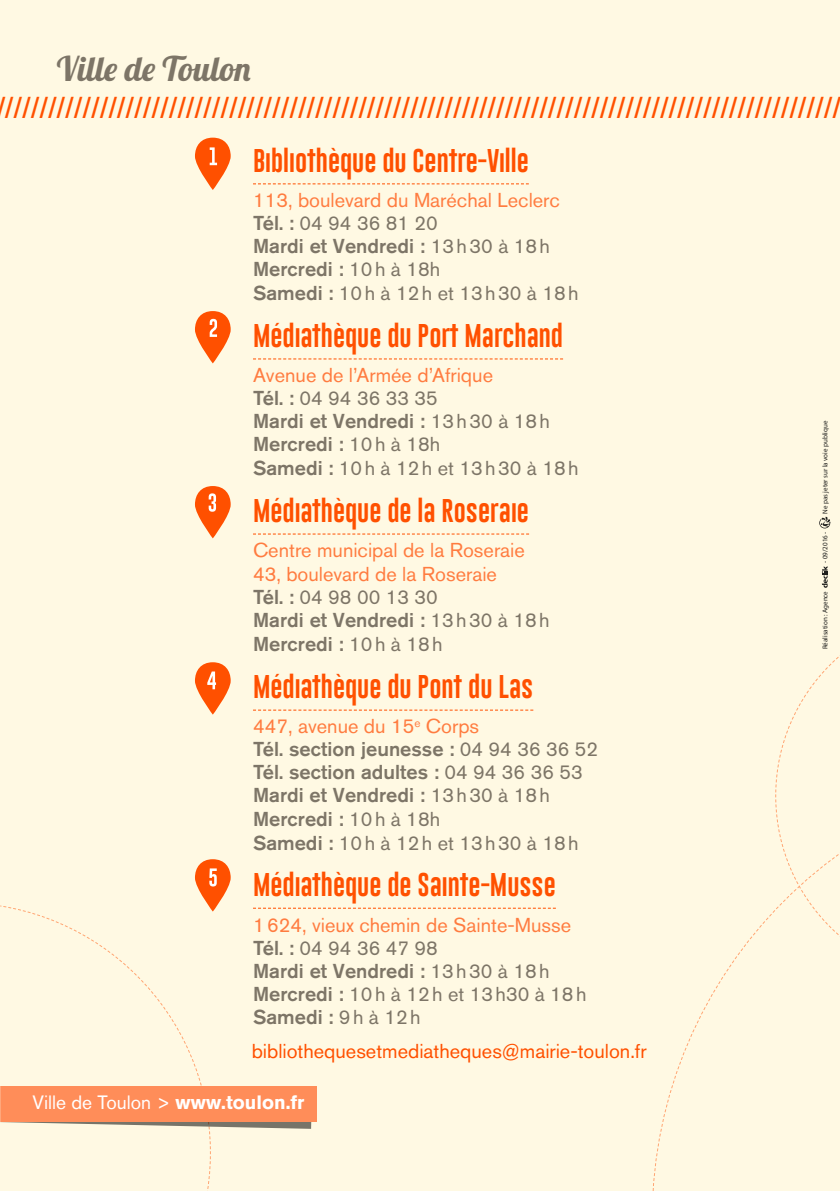
<style>
.page{position:relative;width:840px;height:1191px;background:#fff}
.page>*{position:absolute;margin:0;border:0;box-sizing:border-box;transform-origin:0 0}
.t1{font:34px "Lobster 1.4";color:#7d7567}
.t2{font:condensed 30px "Akzidenz Grotesk BQ";color:#ff5000}
.t3{font:24px "Gobold Lowplus";color:#ff5000}
.t4{font:20px/23.2px "Akzidenz Grotesk BQ";color:#7d7567}
.t5{font:500 20px/23.2px "Akzidenz Grotesk BQ";color:#7d7567}
.t6{font:20px/23.6px "Akzidenz Grotesk BQ";color:#ff7c40}
.t7{font:20px "Akzidenz Grotesk BQ";color:#ff5000}
.t8{font:19.2px "Akzidenz Grotesk BQ";color:#fff}
.t9{font:7px "Myriad Pro";color:#1d1d1b}
.s1{color:#ff7c40}
.s2{font-weight:500}
.s3{font-weight:500;color:#7d7567}
.s4{color:#7d7567}
.s5{font-weight:400;color:#ff7c40}
.s6{font-weight:400}
.s7{font-weight:700}
</style>
<div class="page">
<div style="left:0;top:0;width:839px;height:1191px;background:#fff9e3"></div>
<svg style="left:0;top:905px;width:211px;height:284px"></svg>
<svg style="left:777px;top:657px;width:62px;height:110px"></svg>
<svg style="left:652px;top:767px;width:187px;height:424px"></svg>
<svg style="left:253px;top:183px;width:275px;height:1px"></svg>
<svg style="left:253px;top:358px;width:309px;height:1px"></svg>
<svg style="left:253px;top:533px;width:276px;height:1px"></svg>
<svg style="left:253px;top:709px;width:280px;height:1px"></svg>
<svg style="left:253px;top:907px;width:302px;height:1px"></svg>
<svg style="left:195px;top:662px;width:35px;height:52px"></svg>
<svg style="left:195px;top:486px;width:35px;height:52px"></svg>
<svg style="left:195px;top:311px;width:35px;height:52px"></svg>
<svg style="left:195px;top:138px;width:35px;height:52px"></svg>
<svg style="left:195px;top:859px;width:35px;height:52px"></svg>
<svg style="left:0;top:1121px;width:312px;height:7px"></svg>
<div style="left:0;top:1085px;width:317px;height:36px;background:#ff8d59"></div>
<svg style="left:821px;top:566px;width:6px;height:22px"></svg>
<svg style="left:819px;top:516px;width:11px;height:12px"></svg>
<h1 class="t1" style="left:57px;top:46px;width:195px">Ville de Toulon</h1>
<h2 class="t2" style="left:-4px;top:90px;width:845px">//////////////////////////////////////////////////////////////////////////////////////////////////</h2>
<p class="t3" style="left:253px;top:145px;width:277px">Bibliothèque du Centre-Ville</p>
<p class="t4" style="left:253px;top:188px;width:327px"><span class="s1">113, boulevard du Maréchal Leclerc<br></span><span class="s2">Tél. :</span> 04 94 36 81 20<br><span class="s2">Mardi et Vendredi :</span> 13h30 à 18h<br><span class="s2">Mercredi :</span> 10h à 18h<br><span class="s2">Samedi :</span> 10h à 12h et 13h30 à 18h</p>
<p class="t3" style="left:253px;top:320px;width:311px">Médiathèque du Port Marchand</p>
<p class="t4" style="left:253px;top:363px;width:327px"><span class="s1">Avenue de l’Armée d’Afrique<br></span><span class="s2">Tél. :</span> 04 94 36 33 35<br><span class="s2">Mardi et Vendredi :</span> 13h30 à 18h<br><span class="s2">Mercredi :</span> 10h à 18h<br><span class="s2">Samedi :</span> 10h à 12h et 13h30 à 18h</p>
<p class="t3" style="left:253px;top:495px;width:277px">Médiathèque de la Roseraie</p>
<p class="t6" style="left:253px;top:538px;width:298px">Centre municipal de la Roseraie<br>43, boulevard de la Roseraie<br><span class="s3">Tél. :</span> <span class="s4">04 98 00 13 30<br></span><span class="s3">Mardi et Vendredi :</span> <span class="s4">13h30 à 18h<br></span><span class="s3">Mercredi :</span> <span class="s4">10h à 18h</span></p>
<p class="t3" style="left:253px;top:671px;width:281px">Médiathèque du Pont du Las</p>
<p class="t5" style="left:253px;top:714px;width:346px"><span class="s5">447, avenue du 15</span><sup>e</sup> <span class="s5">Corps<br></span>Tél. section jeunesse : <span class="s6">04 94 36 36 52<br></span>Tél. section adultes : <span class="s6">04 94 36 36 53<br></span>Mardi et Vendredi : <span class="s6">13h30 à 18h<br></span>Mercredi : <span class="s6">10h à 18h<br></span>Samedi : <span class="s6">10h à 12h et 13h30 à 18h</span></p>
<p class="t3" style="left:253px;top:869px;width:304px">Médiathèque de Sainte-Musse</p>
<p class="t4" style="left:253px;top:913px;width:335px"><span class="s1">1624, vieux chemin de Sainte-Musse<br></span><span class="s2">Tél. :</span> 04 94 36 47 98<br><span class="s2">Mardi et Vendredi :</span> 13h30 à 18h<br><span class="s2">Mercredi :</span> 10h à 12h et 13h30 à 18h<br><span class="s2">Samedi :</span> 9h à 12h</p>
<p class="t7" style="left:251px;top:1038px;width:396px">bibliothequesetmediatheques@mairie-toulon.fr</p>
<p class="t8" style="left:33px;top:1090px;width:273px">Ville de Toulon &gt; <span class="s7">www.toulon.fr</span></p>
<p class="t9" style="left:820px;top:514px;width:95px;rotate:-90deg">Ne pas jeter sur la voie publique</p>
<p class="t9" style="left:820px;top:563px;width:33px;rotate:-90deg">- 09/2016 -</p>
<p class="t9" style="left:820px;top:649px;width:60px;rotate:-90deg">Réalisation : Agence</p>
</div>
